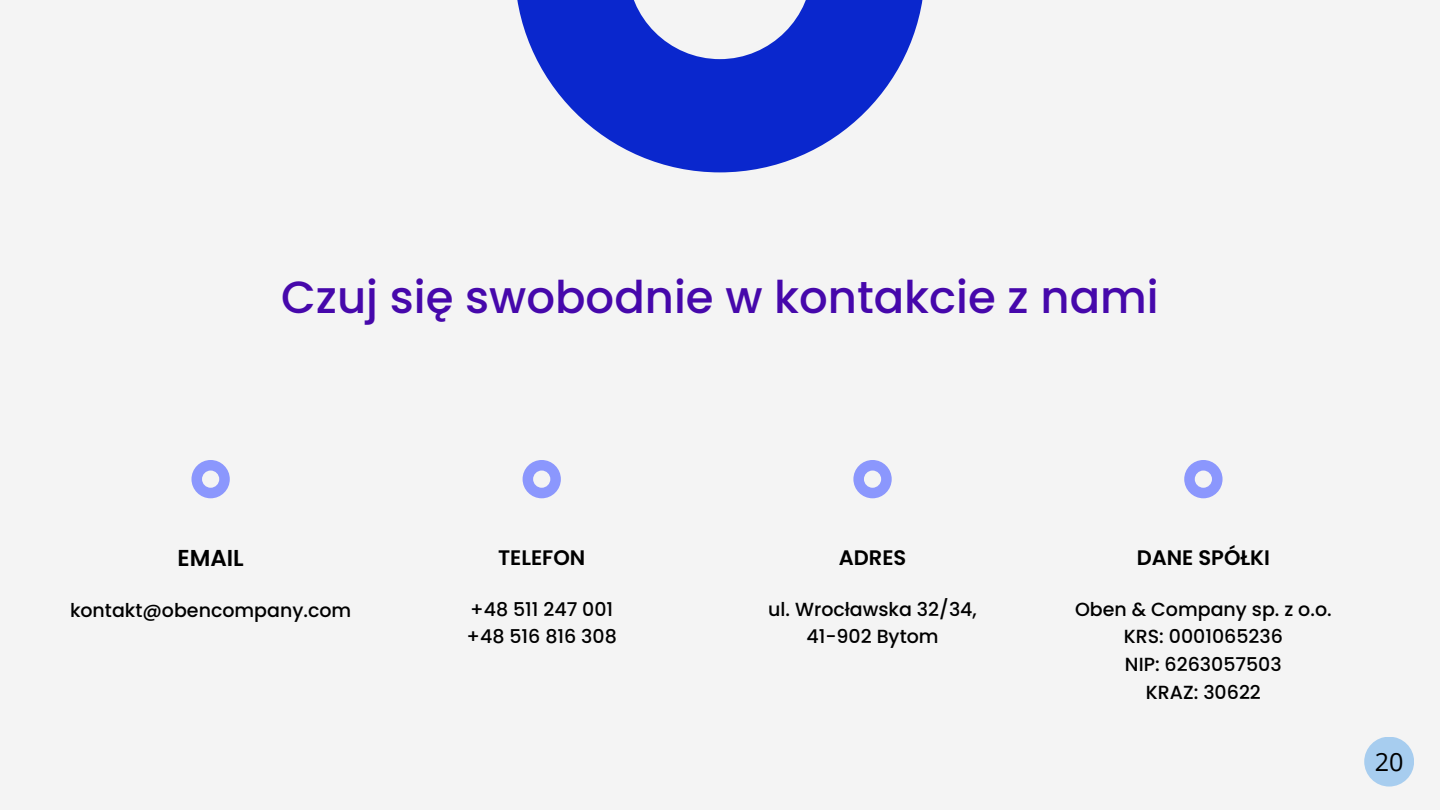
<style>
.page{position:relative;width:1440px;height:810px;background:#f4f4f4}
.page>*{position:absolute;margin:0;border:0;box-sizing:border-box;transform-origin:0 0}
.t1{font:500 45px "Poppins";color:#4608ab}
.t2{font:25.2px "Open Sans";color:#000}
.t3{font:600 23px "Poppins";color:#000}
.t4{font:600 21px "Poppins";color:#000}
.t5{font:500 19px "Poppins";color:#000}
</style>
<div class="page">
<svg style="left:191px;top:460px;width:39px;height:38px"></svg>
<svg style="left:523px;top:460px;width:38px;height:38px"></svg>
<svg style="left:853px;top:460px;width:39px;height:38px"></svg>
<svg style="left:1184px;top:460px;width:39px;height:38px"></svg>
<svg style="left:517px;top:0;width:406px;height:172px;fill:#0a27cd"></svg>
<div style="left:1364px;top:737px;width:50px;height:50px;background:#a7cdef;border-radius:50%"></div>
<p class="t1" style="left:281px;top:266px;width:879px">Czuj się swobodnie w kontakcie z nami</p>
<h1 class="t3" style="left:177px;top:542px;width:68px">EMAIL</h1>
<h2 class="t5" style="left:70px;top:598px;width:283px">kontakt@obencompany.com</h2>
<p class="t4" style="left:498px;top:543px;width:89px">TELEFON</p>
<h2 class="t5" style="left:470px;top:596px;width:145px">+48 511 247 001</h2>
<p class="t5" style="left:467px;top:623px;width:152px">+48 516 816 308</p>
<p class="t4" style="left:839px;top:543px;width:69px">ADRES</p>
<h2 class="t5" style="left:768px;top:596px;width:210px">ul. Wrocławska 32/34,</h2>
<p class="t5" style="left:806px;top:623px;width:134px">41-902 Bytom</p>
<p class="t4" style="left:1137px;top:543px;width:135px">DANE SPÓŁKI</p>
<h2 class="t5" style="left:1075px;top:596px;width:258px">Oben &amp; Company sp. z o.o.</h2>
<p class="t5" style="left:1124px;top:623px;width:161px">KRS: 0001065236</p>
<p class="t5" style="left:1125px;top:651px;width:158px">NIP: 6263057503</p>
<p class="t5" style="left:1146px;top:679px;width:117px">KRAZ: 30622</p>
<p class="t2" style="left:1375px;top:744px;width:30px">20</p>
</div>
